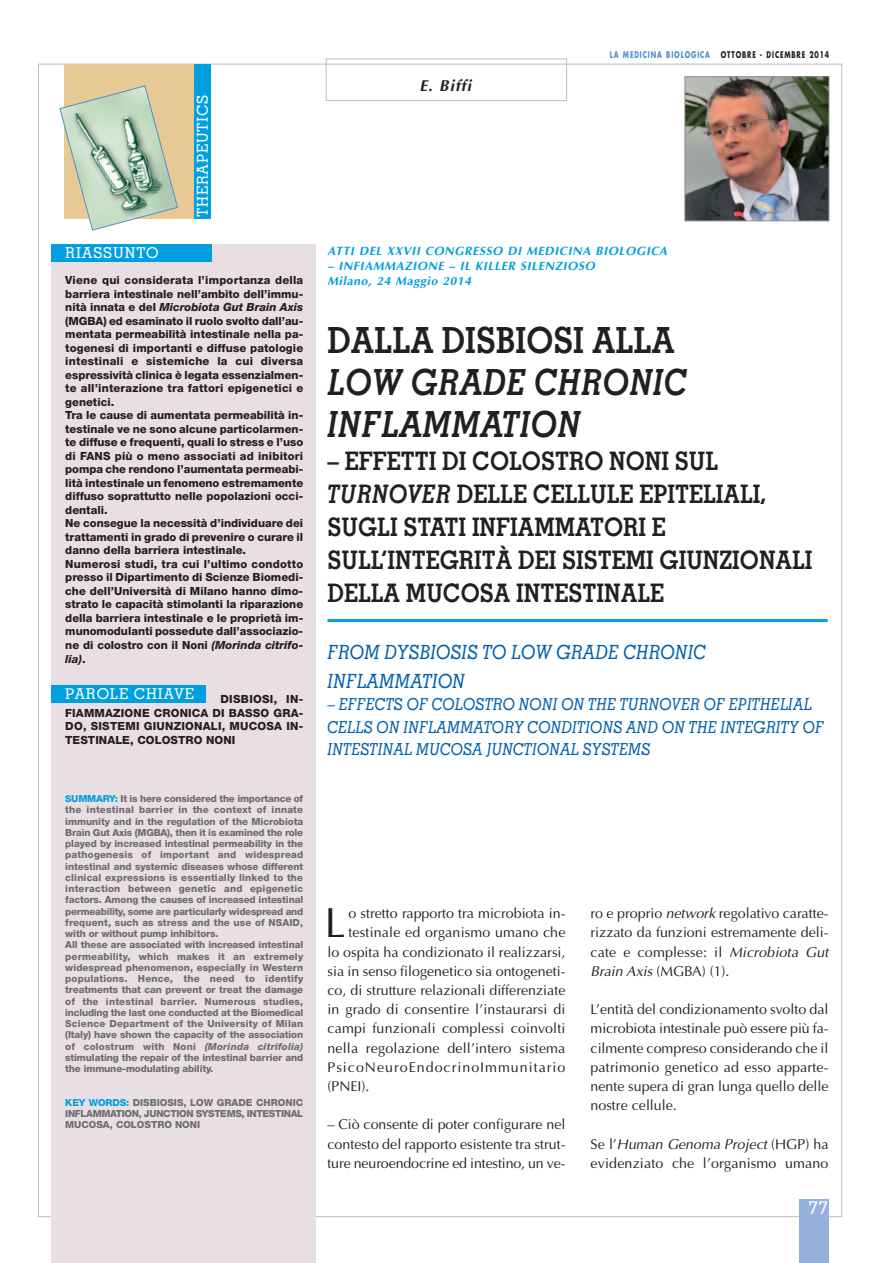
<style>
.page{position:relative;width:893px;height:1263px;background:#fff}
.page>*{position:absolute;margin:0;border:0;box-sizing:border-box;transform-origin:0 0}
.t1{font:42.45px "Optima";color:#231f20}
.t2{font:italic 700 36px/42px "Memphis";color:#231f20;scale:.9 1}
.t3{font:700 36px "Memphis";color:#231f20;scale:.9 1}
.t4{font:700 25.5px/33px "Memphis";color:#231f20;scale:.9 1}
.t5{font:italic 500 19.5px/28.5px "Memphis";color:#0160ae;scale:.9 1}
.t6{font:500 18px "Memphis";color:#fff}
.t7{font:italic 500 16.5px/22.5px "Memphis";color:#0160ae;scale:.9 1}
.t8{font:italic 700 15.75px "Optima";letter-spacing:.055em;color:#231f20}
.t9{font:500 15px "Memphis";letter-spacing:.05em;color:#fff}
.t10{font:14.25px/19.2px "Optima";color:#231f20;text-align:justify}
.t11{font:14.25px "Optima";letter-spacing:.07em;color:#231f20}
.t12{font:italic 700 12px "Optima";letter-spacing:.055em;color:#009fdf}
.t13{font:800 11.25px/13.5px "Helvetica Neue";color:#231f20}
.t14{font:800 11.25px "Helvetica Neue";letter-spacing:.02em;color:#231f20}
.t15{font:800 9.75px/11.2px "Helvetica Neue";letter-spacing:-.01em;color:#6c6d70}
.t16{font:700 9px "Futura";letter-spacing:.135em;color:#231f20;scale:.7 1}
.s1{color:#568cc9}
.s2{font-style:italic}
.s3{font-size:9.3px;color:#009fdf}
.s4{color:#009fdf}
</style>
<div class="page">
<div style="left:326px;top:59px;width:241px;height:42px;border:1px solid #bcbdc0"></div>
<div style="left:154px;top:64px;width:57px;height:155px;background:#009fdf"></div>
<div style="left:64px;top:64px;width:130px;height:155px;background:#e6c994"></div>
<svg style="left:59px;top:85px;width:119px;height:146px"></svg>
<hr style="left:327px;top:619px;width:501px;height:3px;background:#009fdf">
<img style="left:687px;top:79px;width:140px;height:140px">
<div style="left:685px;top:77px;width:144px;height:144px;border:1px solid #919396"></div>
<div style="left:51px;top:244px;width:264px;height:1019px;background:#e8dee3"></div>
<div style="left:51px;top:244px;width:160px;height:17px;background:#009fdf"></div>
<div style="left:51px;top:685px;width:155px;height:17px;background:#009fdf"></div>
<div style="left:799px;top:1199px;width:30px;height:64px;background:#96b1dc"></div>
<h3 class="t9" style="left:65px;top:247px;width:95px">RIASSUNTO</h3>
<h3 class="t9" style="left:197px;top:217px;width:124px;rotate:-90deg">THERAPEUTICS</h3>
<h3 class="t8" style="left:420px;top:76px;width:53px">E. Biffi</h3>
<p class="t16" style="left:610px;top:51px;width:315px"><span class="s1">LA MEDICINA BIOLOGICA</span> OTTOBRE - DICEMBRE 2014</p>
<p class="t12" style="left:327px;top:243px;width:341px">ATTI DEL XXVII CONGRESSO DI MEDICINA BIOLOGICA</p>
<p class="t12" style="left:327px;top:258px;width:269px">– INFIAMMAZIONE – IL KILLER SILENZIOSO</p>
<p class="t14" style="left:65px;top:276px;width:239px">Viene qui considerata l’importanza della</p>
<p class="t12" style="left:327px;top:273px;width:145px">Milano, 24 Maggio 2014</p>
<p class="t13" style="left:65px;top:288px;width:239px">barriera intestinale nell’ambito dell’immu&shy;nità innata e del <span class="s2">Microbiota Gut Brain Axis </span>(MGBA) ed esaminato il ruolo svolto dall’au&shy;mentata permeabilità intestinale nella pa&shy;togenesi di importanti e diffuse patologie intestinali e sistemiche la cui diversa espressività clinica è legata essenzialmen&shy;te all’interazione tra fattori epigenetici e genetici.<br>Tra le cause di aumentata permeabilità in&shy;testinale ve ne sono alcune particolarmen&shy;te diffuse e frequenti, quali lo stress e l’uso di FANS più o meno associati ad inibitori pompa che rendono l’aumentata permeabi&shy;lità intestinale un fenomeno estremamente diffuso soprattutto nelle popolazioni occi&shy;dentali.<br>Ne consegue la necessità d’individuare dei trattamenti in grado di prevenire o curare il danno della barriera intestinale.<br>Numerosi studi, tra cui l’ultimo condotto presso il Dipartimento di Scienze Biomedi&shy;che dell’Università di Milano hanno dimo&shy;strato le capacità stimolanti la riparazione della barriera intestinale e le proprietà im&shy;munomodulanti possedute dall’associazio&shy;ne di colostro con il Noni <span class="s2">(Morinda citrifo&shy;lia)</span>.</p>
<p class="t13" style="left:65px;top:693px;width:240px;text-align:justify;text-indent:155px">DISBIOSI, IN-FIAMMAZIONE CRONICA DI BASSO GRA-DO, SISTEMI GIUNZIONALI, MUCOSA IN-TESTINALE, COLOSTRO NONI</p>
<h2 class="t3" style="left:327px;top:327px;width:387px">DALLA DISBIOSI ALLA</h2>
<h2 class="t2" style="left:327px;top:365px;width:401px">LOW GRADE CHRONIC<br>INFLAMMATION</h2>
<h3 class="t4" style="left:327px;top:447px;width:540px">– EFFETTI DI COLOSTRO NONI SUL<br><span class="s2">TURNOVER</span> DELLE CELLULE EPITELIALI,<br>SUGLI STATI INFIAMMATORI E<br>SULL’INTEGRITÀ DEI SISTEMI GIUNZIONALI<br>DELLA MUCOSA INTESTINALE</h3>
<h3 class="t5" style="left:327px;top:640px;width:422px">FROM DYSBIOSIS TO LOW GRADE CHRONIC<br>INFLAMMATION</h3>
<h3 class="t7" style="left:327px;top:695px;width:553px">– EFFECTS OF COLOSTRO NONI ON THE TURNOVER OF EPITHELIAL<br>CELLS ON INFLAMMATORY CONDITIONS AND ON THE INTEGRITY OF<br>INTESTINAL MUCOSA JUNCTIONAL SYSTEMS</h3>
<h3 class="t9" style="left:65px;top:688px;width:130px">PAROLE CHIAVE</h3>
<p class="t15" style="left:65px;top:794px;width:239px"><span class="s3">S</span><span class="s4">UMMARY:</span> It is here considered the importance of the intestinal barrier in the context of innate immunity and in the regulation of the Microbiota Brain Gut Axis (MGBA), then it is examined the role played by increased intestinal permeability in the pathogenesis of important and widespread intestinal and systemic diseases whose different clinical expressions is essentially linked to the interaction between genetic and epigenetic factors. Among the causes of increased intestinal permeability, some are particularly widespread and frequent, such as stress and the use of NSAID, with or without pump inhibitors.<br>All these are associated with increased intestinal permeability, which makes it an extremely widespread phenomenon, especially in Western populations. Hence, the need to identify treatments that can prevent or treat the damage of the intestinal barrier. Numerous studies, including the last one conducted at the Biomedical Science Department of the University of Milan (Italy) have shown the capacity of the association of colostrum with Noni <span class="s2">(Morinda citrifolia) </span>stimulating the repair of the intestinal barrier and the immune-modulating ability.</p>
<p class="t15" style="left:65px;top:1097px;width:239px;text-align:justify"><span class="s4">KEY WORDS:</span> DISBIOSIS, LOW GRADE CHRONIC INFLAMMATION, JUNCTION SYSTEMS, INTESTINAL MUCOSA, COLOSTRO NONI</p>
<h1 class="t1" style="left:325px;top:898px;width:23px">L</h1>
<h3 class="t10" style="left:348px;top:903px;width:218px">o stretto rapporto tra microbiota in-</h3>
<h3 class="t10" style="left:348px;top:923px;width:218px">testinale ed organismo umano che</h3>
<h3 class="t10" style="left:327px;top:942px;width:239px">lo ospita ha condizionato il realizzarsi,</h3>
<h3 class="t10" style="left:327px;top:961px;width:239px">sia in senso filogenetico sia ontogeneti-</h3>
<h3 class="t10" style="left:327px;top:980px;width:239px">co, di strutture relazionali differenziate</h3>
<h3 class="t10" style="left:327px;top:999px;width:239px">in grado di consentire l’instaurarsi di</h3>
<h3 class="t10" style="left:327px;top:1019px;width:239px">campi funzionali complessi coinvolti</h3>
<h3 class="t10" style="left:327px;top:1038px;width:239px">nella regolazione dell’intero sistema</h3>
<h3 class="t11" style="left:327px;top:1058px;width:239px">PsicoNeuroEndocrinoImmunitario</h3>
<h3 class="t10" style="left:327px;top:1076px;width:43px">(PNEI).</h3>
<h3 class="t10" style="left:327px;top:1115px;width:239px">– Ciò consente di poter configurare nel contesto del rapporto esistente tra strut&shy;ture neuroendocrine ed intestino, un ve-</h3>
<h3 class="t10" style="left:591px;top:903px;width:239px">ro e proprio <span class="s2">network</span> regolativo caratte&shy;rizzato da funzioni estremamente deli&shy;cate e complesse: il <span class="s2">Microbiota Gut Brain Axis</span> (MGBA) (1).</h3>
<h3 class="t10" style="left:591px;top:999px;width:239px">L’entità del condizionamento svolto dal microbiota intestinale può essere più fa&shy;cilmente compreso considerando che il patrimonio genetico ad esso apparte&shy;nente supera di gran lunga quello delle nostre cellule.</h3>
<h3 class="t10" style="left:591px;top:1134px;width:239px">Se l’<span class="s2">Human Genoma Project</span> (HGP) ha evidenziato che l’organismo umano</h3>
<h3 class="t6" style="left:809px;top:1201px;width:20px">77</h3>
</div>
